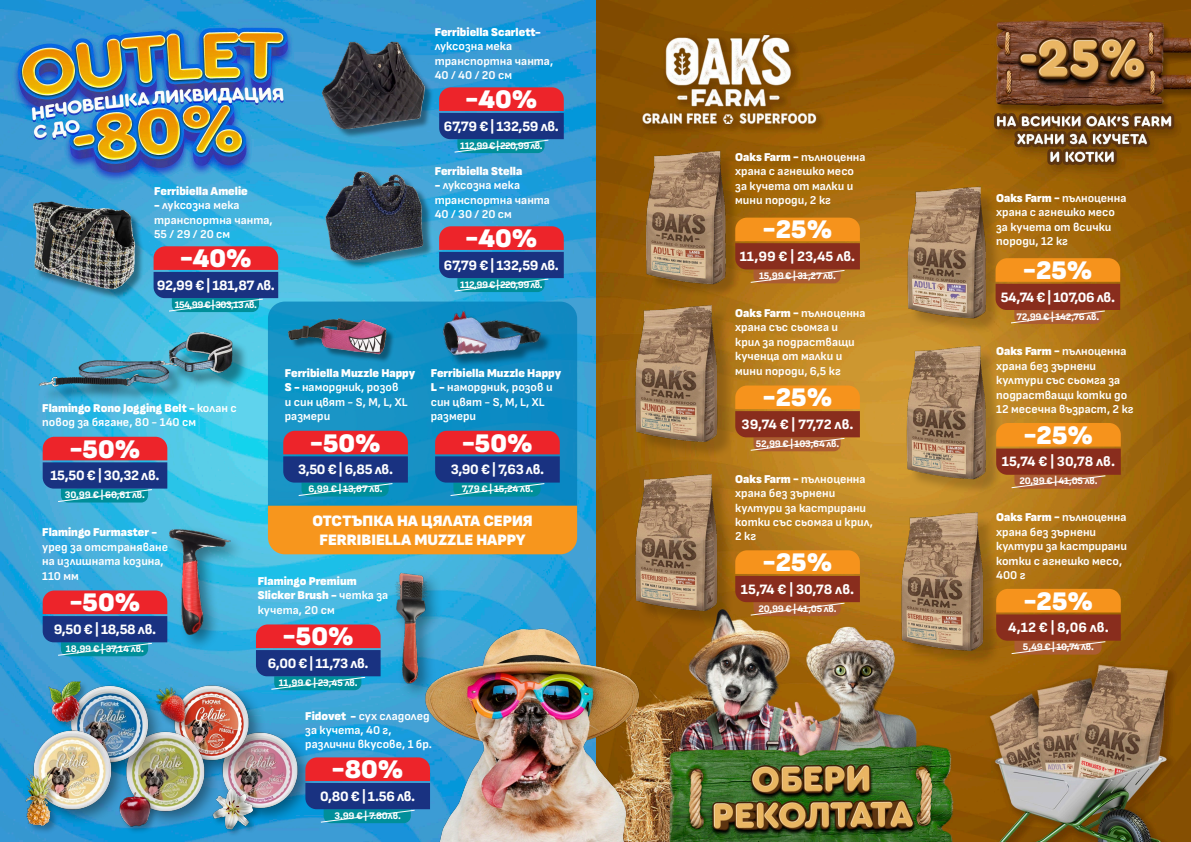
<style>
.page{position:relative;width:1191px;height:842px;background:#fff}
.page>*{position:absolute;margin:0;border:0;box-sizing:border-box;transform-origin:0 0}
.t1{font:900 26.8px "Sofia Sans";color:#fff}
.t2{font:900 15.9px "Sofia Sans";color:#fff}
.t3{font:800 14.3px "Sofia Sans";letter-spacing:-.025em;color:#fff}
.t4{font:700 12px/14.4px "Sofia Sans";color:#fff}
.t5{font:900 12px/14.4px "Sofia Sans";color:#fff}
.t6{font:800 10px "Sofia Sans";letter-spacing:-.02em;color:#fff}
.t7{font:800 10px "Sofia Sans";letter-spacing:-.05em;color:#fff}
.s1{font-weight:900}
.s2{font-weight:700}
</style>
<div class="page">
<img style="left:0;top:0;width:1191px;height:842px">
<svg style="left:268px;top:302px;width:309px;height:231px;background:#128fc3"></svg>
<img style="left:631px;top:137px;width:110px;height:156px">
<svg style="left:735px;top:218px;width:125px;height:65px;background:#b96121"></svg>
<div style="left:909px;top:189px;width:93px;height:145px;background:#000;opacity:.2"></div>
<img style="left:892px;top:173px;width:109px;height:154px">
<svg style="left:995px;top:258px;width:125px;height:66px;background:#b96121"></svg>
<div style="left:638px;top:477px;width:96px;height:151px;background:#000;opacity:.2"></div>
<img style="left:619px;top:460px;width:114px;height:161px">
<svg style="left:735px;top:385px;width:125px;height:66px;background:#bb6323"></svg>
<div style="left:908px;top:349px;width:94px;height:147px;background:#000;opacity:.2"></div>
<img style="left:891px;top:333px;width:110px;height:156px">
<div style="left:638px;top:308px;width:96px;height:151px;background:#000;opacity:.2"></div>
<img style="left:620px;top:291px;width:113px;height:161px">
<div style="left:903px;top:516px;width:98px;height:152px;background:#000;opacity:.2"></div>
<img style="left:885px;top:499px;width:114px;height:162px">
<svg style="left:996px;top:423px;width:124px;height:66px;background:#b96222"></svg>
<svg style="left:735px;top:550px;width:125px;height:66px;background:#b86020"></svg>
<svg style="left:996px;top:589px;width:124px;height:66px;background:#b75f1f"></svg>
<div style="left:34px;top:203px;width:111px;height:97px;background:#000;opacity:.4"></div>
<img style="left:24px;top:196px;width:116px;height:97px">
<svg style="left:154px;top:246px;width:124px;height:66px;background:#674a71"></svg>
<div style="left:324px;top:44px;width:110px;height:95px;background:#000;opacity:.4"></div>
<img style="left:318px;top:37px;width:111px;height:95px">
<svg style="left:439px;top:87px;width:125px;height:66px;background:#654771"></svg>
<div style="left:327px;top:173px;width:106px;height:96px;background:#000;opacity:.4"></div>
<img style="left:318px;top:168px;width:111px;height:95px">
<svg style="left:439px;top:226px;width:125px;height:66px;background:#654971"></svg>
<div style="left:43px;top:335px;width:206px;height:68px;background:#000;opacity:.4"></div>
<img style="left:34px;top:325px;width:203px;height:73px">
<svg style="left:43px;top:437px;width:124px;height:65px;background:#684970"></svg>
<svg style="left:283px;top:431px;width:125px;height:65px;background:#62456e"></svg>
<div style="left:290px;top:320px;width:105px;height:43px;background:#000;opacity:.4"></div>
<img style="left:284px;top:314px;width:112px;height:43px">
<svg style="left:435px;top:431px;width:125px;height:65px;background:#61456e"></svg>
<div style="left:445px;top:314px;width:108px;height:54px;background:#0f88c1"></div>
<img style="left:435px;top:298px;width:115px;height:80px">
<div style="left:166px;top:526px;width:80px;height:126px;background:#000;opacity:.4"></div>
<img style="left:170px;top:529px;width:60px;height:106px">
<svg style="left:43px;top:590px;width:124px;height:66px;background:#674870"></svg>
<div style="left:392px;top:569px;width:51px;height:132px;background:#000;opacity:.4"></div>
<img style="left:392px;top:571px;width:39px;height:48px">
<svg style="left:256px;top:624px;width:123px;height:66px;background:#67476f"></svg>
<div style="left:268px;top:506px;width:309px;height:48px;background:#f7961d"></div>
<img style="left:379px;top:619px;width:281px;height:223px">
<div style="left:218px;top:729px;width:96px;height:97px;background:#000;opacity:.4"></div>
<img style="left:222px;top:724px;width:84px;height:93px">
<svg style="left:305px;top:757px;width:125px;height:66px;background:#654771"></svg>
<div style="left:170px;top:681px;width:96px;height:97px;background:#000;opacity:.4"></div>
<img style="left:167px;top:676px;width:91px;height:94px">
<div style="left:121px;top:728px;width:101px;height:100px;background:#000;opacity:.4"></div>
<img style="left:157px;top:724px;width:55px;height:93px">
<div style="left:67px;top:681px;width:98px;height:99px;background:#000;opacity:.4"></div>
<img style="left:89px;top:680px;width:65px;height:88px">
<div style="left:29px;top:726px;width:99px;height:101px;background:#000;opacity:.4"></div>
<img style="left:27px;top:724px;width:91px;height:91px">
<div style="left:25px;top:772px;width:36px;height:62px;background:#3495d1"></div>
<img style="left:15px;top:770px;width:48px;height:62px">
<div style="left:48px;top:680px;width:41px;height:50px;background:#000;opacity:.3"></div>
<img style="left:45px;top:678px;width:42px;height:50px">
<div style="left:119px;top:791px;width:40px;height:44px;background:#000;opacity:.3"></div>
<img style="left:115px;top:780px;width:42px;height:54px">
<img style="left:154px;top:677px;width:43px;height:56px">
<div style="left:212px;top:788px;width:49px;height:49px;background:#000;opacity:.3"></div>
<img style="left:211px;top:781px;width:47px;height:55px">
<p class="t5" style="left:154px;top:183px;width:95px">Ferribiella Amelie</p>
<p class="t4" style="left:154px;top:198px;width:120px"><span class="s1">-</span> луксозна мека транспортна чанта,<br>55 / 29 / 20 см</p>
<p class="t1" style="left:180px;top:241px;width:73px">-40%</p>
<p class="t3" style="left:157px;top:276px;width:120px">92,99 € | 181,87 лв.</p>
<p class="t7" style="left:175px;top:298px;width:84px">154,99 € | 303,13 лв.</p>
<p class="t4" style="left:435px;top:25px;width:120px"><span class="s1">Ferribiella Scarlett&shy;</span>луксозна мека транспортна чанта,<br>40 / 40 / 20 см</p>
<p class="t1" style="left:465px;top:82px;width:73px">-40%</p>
<p class="t3" style="left:444px;top:117px;width:116px">67,79 € | 132,59 лв.</p>
<p class="t7" style="left:460px;top:139px;width:84px">112,99 € | 220,99 лв.</p>
<p class="t5" style="left:435px;top:163px;width:89px">Ferribiella Stella</p>
<p class="t4" style="left:435px;top:178px;width:117px"><span class="s1">-</span> луксозна мека транспортна чанта<br>40 / 30 / 20 см</p>
<p class="t1" style="left:465px;top:221px;width:73px">-40%</p>
<p class="t3" style="left:444px;top:256px;width:116px">67,79 € | 132,59 лв.</p>
<p class="t7" style="left:460px;top:278px;width:84px">112,99 € | 220,99 лв.</p>
<p class="t4" style="left:42px;top:401px;width:196px"><span class="s1">Flamingo Rono Jogging Belt -</span> колан с повод за бягане, 80 - 140 см</p>
<p class="t1" style="left:70px;top:431px;width:72px">-50%</p>
<p class="t3" style="left:50px;top:467px;width:111px">15,50 € | 30,32 лв.</p>
<p class="t6" style="left:65px;top:489px;width:82px">30,99 € | 60,61 лв.</p>
<p class="t4" style="left:285px;top:366px;width:132px"><span class="s1">Ferribiella Muzzle Happy<br>S -</span> намордник, розов<br>и син цвят - S, M, L, XL размери</p>
<p class="t1" style="left:310px;top:425px;width:72px">-50%</p>
<p class="t3" style="left:298px;top:461px;width:97px">3,50 € | 6,85 лв.</p>
<p class="t6" style="left:308px;top:483px;width:76px">6,99 € | 13,67 лв.</p>
<p class="t4" style="left:431px;top:366px;width:132px"><span class="s1">Ferribiella Muzzle Happy<br>L -</span> намордник, розов и син цвят - S, M, L, XL размери</p>
<p class="t1" style="left:462px;top:425px;width:72px">-50%</p>
<p class="t3" style="left:451px;top:461px;width:95px">3,90 € | 7,63 лв.</p>
<p class="t6" style="left:462px;top:483px;width:73px">7,79 € | 15,24 лв.</p>
<p class="t4" style="left:42px;top:525px;width:127px"><span class="s1">Flamingo Furmaster - </span>уред за отстраняване на излишната козина,<br>110 мм</p>
<p class="t1" style="left:70px;top:585px;width:72px">-50%</p>
<p class="t3" style="left:54px;top:621px;width:104px">9,50 € | 18,58 лв.</p>
<p class="t6" style="left:66px;top:643px;width:80px">18,99 € | 37,14 лв.</p>
<p class="t2" style="left:312px;top:510px;width:222px">ОТСТЪПКА НА ЦЯЛАТА СЕРИЯ</p>
<p class="t2" style="left:319px;top:529px;width:208px">FERRIBIELLA MUZZLE HAPPY</p>
<p class="t5" style="left:258px;top:573px;width:132px">Flamingo Premium<br>Slicker Brush - <span class="s2">четка за кучета, 20 см</span></p>
<p class="t1" style="left:283px;top:619px;width:72px">-50%</p>
<p class="t3" style="left:268px;top:655px;width:102px">6,00 € | 11,73 лв.</p>
<p class="t6" style="left:279px;top:676px;width:80px">11,99 € | 23,45 лв.</p>
<p class="t4" style="left:305px;top:708px;width:128px"><span class="s1">Fidovet -</span> сух сладолед за кучета, 40 г, различни вкусове, 1 бр.</p>
<p class="t1" style="left:332px;top:752px;width:73px">-80%</p>
<p class="t3" style="left:320px;top:787px;width:97px">0,80 € | 1.56 лв.</p>
<p class="t6" style="left:334px;top:809px;width:68px">3.99 € | 7.80лв.</p>
<p class="t4" style="left:735px;top:150px;width:132px"><span class="s1">Oaks Farm -</span> пълноценна храна с агнешко месо за кучета от малки и мини породи, 2 кг</p>
<p class="t1" style="left:763px;top:212px;width:71px">-25%</p>
<p class="t3" style="left:740px;top:248px;width:117px">11,99 € | 23,45 лв.</p>
<p class="t6" style="left:759px;top:270px;width:78px">15,99 € | 31,27 лв.</p>
<p class="t4" style="left:735px;top:306px;width:132px"><span class="s1">Oaks Farm -</span> пълноценна храна със сьомга и крил за подрастващи кученца от малки и мини породи, 6,5 кг</p>
<p class="t1" style="left:763px;top:380px;width:71px">-25%</p>
<p class="t3" style="left:741px;top:416px;width:113px">39,74 € | 77,72 лв.</p>
<p class="t6" style="left:755px;top:438px;width:85px">52,99 € | 103,64 лв.</p>
<p class="t4" style="left:735px;top:472px;width:139px"><span class="s1">Oaks Farm -</span> пълноценна храна без зърнени култури за кастрирани котки със сьомга и крил,<br>2 кг</p>
<p class="t1" style="left:763px;top:545px;width:71px">-25%</p>
<p class="t3" style="left:741px;top:580px;width:115px">15,74 € | 30,78 лв.</p>
<p class="t6" style="left:758px;top:602px;width:80px">20,99 € | 41,05 лв.</p>
<p class="t4" style="left:996px;top:191px;width:132px"><span class="s1">Oaks Farm -</span> пълноценна храна с агнешко месо за кучета от всички породи, 12 кг</p>
<p class="t1" style="left:1023px;top:253px;width:71px">-25%</p>
<p class="t3" style="left:1000px;top:288px;width:116px">54,74 € | 107,06 лв.</p>
<p class="t6" style="left:1016px;top:310px;width:84px">72,99 € | 142,76 лв.</p>
<p class="t4" style="left:996px;top:344px;width:139px"><span class="s1">Oaks Farm -</span> пълноценна храна без зърнени култури със сьомга за подрастващи котки до<br>12 месечна възраст, 2 кг</p>
<p class="t1" style="left:1023px;top:417px;width:71px">-25%</p>
<p class="t3" style="left:1001px;top:453px;width:115px">15,74 € | 30,78 лв.</p>
<p class="t6" style="left:1019px;top:475px;width:80px">20,99 € | 41,05 лв.</p>
<p class="t4" style="left:996px;top:510px;width:132px"><span class="s1">Oaks Farm -</span> пълноценна храна без зърнени култури за кастрирани котки с агнешко месо,<br>400 г</p>
<p class="t1" style="left:1023px;top:583px;width:71px">-25%</p>
<p class="t3" style="left:1008px;top:619px;width:102px">4,12 € | 8,06 лв.</p>
<p class="t6" style="left:1023px;top:641px;width:73px">5,49 € | 10,74 лв.</p>
</div>
